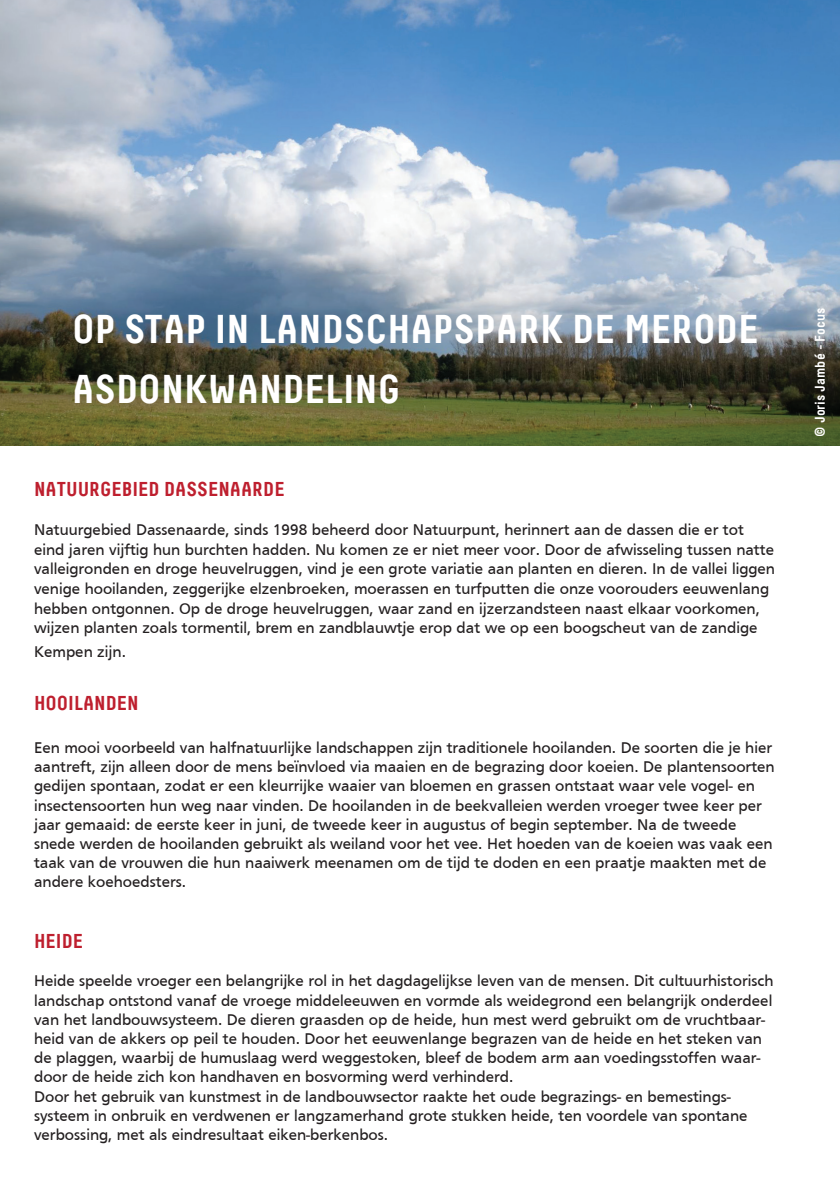
<style>
.page{position:relative;width:840px;height:1191px;background:#fff}
.page>*{position:absolute;margin:0;border:0;box-sizing:border-box;transform-origin:0 0}
.t1{font:700 40px/60px "Decima W01";color:#fff}
.t2{font:700 20px "Decima W01";color:#be1f2e}
.t3{font:16px/19.2px "Frutiger";color:#231f20}
.t4{font:700 14px "Decima W01";color:#fff}
</style>
<div class="page">
<img style="left:0;top:0;width:839px;height:445px">
<h1 class="t1" style="left:72px;top:299px;width:687px">OP STAP IN LANDSCHAPSPARK DE MERODE<br>ASDONKWANDELING</h1>
<p class="t2" style="left:34px;top:477px;width:252px">NATUURGEBIED DASSENAARDE</p>
<p class="t3" style="left:34px;top:520px;width:742px">Natuurgebied Dassenaarde, sinds 1998 beheerd door Natuurpunt, herinnert aan de dassen die er tot eind jaren vijftig hun burchten hadden. Nu komen ze er niet meer voor. Door de afwisseling tussen natte valleigronden en droge heuvelruggen, vind je een grote variatie aan planten en dieren. In de vallei liggen venige hooilanden, zeggerijke elzenbroeken, moerassen en turfputten die onze voorouders eeuwenlang hebben ontgonnen. Op de droge heuvelruggen, waar zand en ijzerzandsteen naast elkaar voorkomen, wijzen planten zoals tormentil, brem en zandblauwtje erop dat we op een boogscheut van de zandige</p>
<p class="t3" style="left:34px;top:642px;width:93px">Kempen zijn.</p>
<p class="t2" style="left:34px;top:691px;width:106px">HOOILANDEN</p>
<p class="t3" style="left:34px;top:738px;width:741px">Een mooi voorbeeld van halfnatuurlijke landschappen zijn traditionele hooilanden. De soorten die je hier aantreft, zijn alleen door de mens beïnvloed via maaien en de begrazing door koeien. De plantensoorten gedijen spontaan, zodat er een kleurrijke waaier van bloemen en grassen ontstaat waar vele vogel- en insectensoorten hun weg naar vinden. De hooilanden in de beekvalleien werden vroeger twee keer per jaar gemaaid: de eerste keer in juni, de tweede keer in augustus of begin september. Na de tweede snede werden de hooilanden gebruikt als weiland voor het vee. Het hoeden van de koeien was vaak een taak van de vrouwen die hun naaiwerk meenamen om de tijd te doden en een praatje maakten met de andere koehoedsters.</p>
<p class="t2" style="left:34px;top:929px;width:51px">HEIDE</p>
<p class="t3" style="left:34px;top:971px;width:740px">Heide speelde vroeger een belangrijke rol in het dagdagelijkse leven van de mensen. Dit cultuurhistorisch landschap ontstond vanaf de vroege middeleeuwen en vormde als weidegrond een belangrijk onderdeel van het landbouwsysteem. De dieren graasden op de heide, hun mest werd gebruikt om de vruchtbaar&shy;heid van de akkers op peil te houden. Door het eeuwenlange begrazen van de heide en het steken van de plaggen, waarbij de humuslaag werd weggestoken, bleef de bodem arm aan voedingsstoffen waar&shy;door de heide zich kon handhaven en bosvorming werd verhinderd.<br>Door het gebruik van kunstmest in de landbouwsector raakte het oude begrazings- en bemestings&shy;systeem in onbruik en verdwenen er langzamerhand grote stukken heide, ten voordele van spontane verbossing, met als eindresultaat eiken-berkenbos.</p>
<p class="t4" style="left:811px;top:437px;width:131px;rotate:-90deg">© Joris Jambé - Focus</p>
</div>
